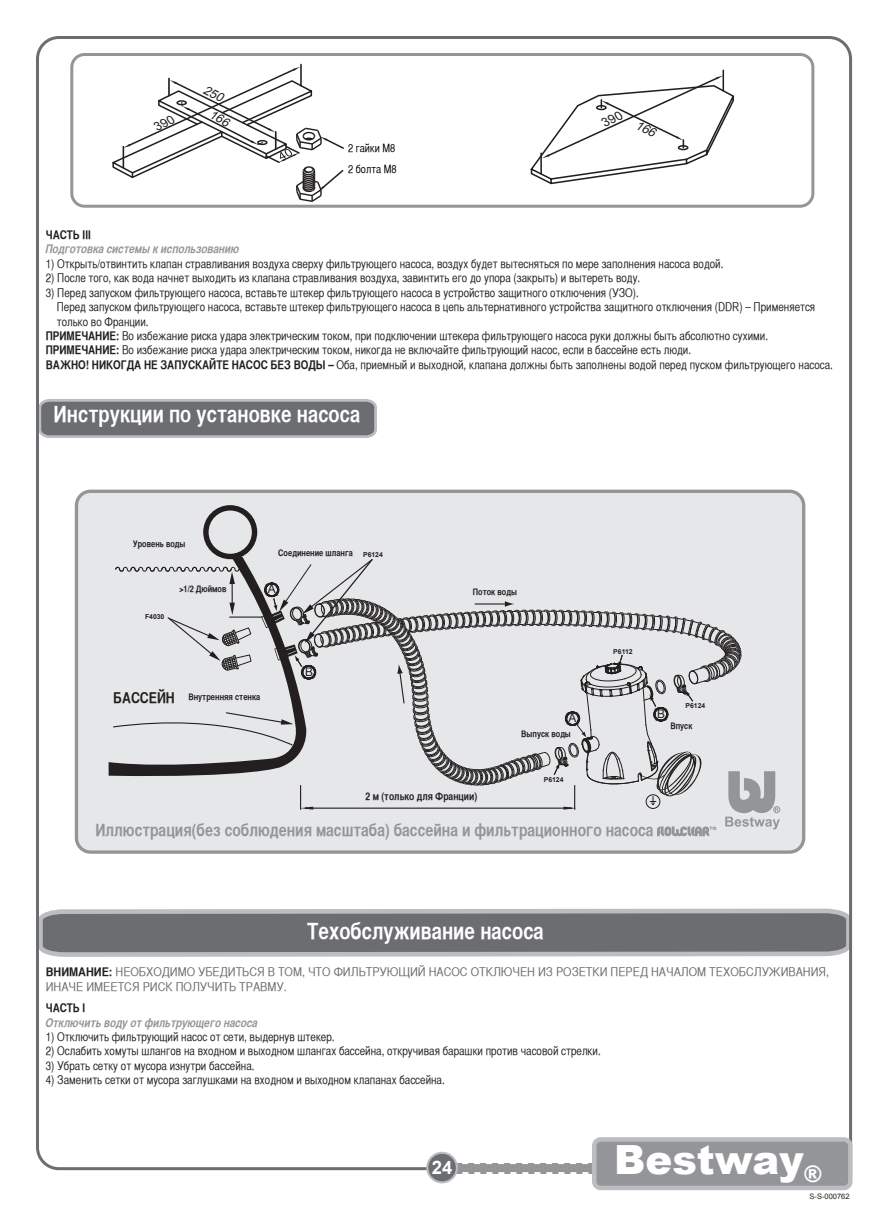
<style>
.page{position:relative;width:893px;height:1212px;background:#fff}
.page>*{position:absolute;margin:0;border:0;box-sizing:border-box;transform-origin:0 0}
.t1{font:900 40.2px "Arial";color:#fff}
.t2{font:22.5px "Helvetica CY Bold";color:#fff}
.t3{font:22.35px "Helvetica CY Bold";color:#fff}
.t4{font:700 18.6px "Arial";color:#fff}
.t5{font:16.95px "Helvetica CY Bold";color:#939598}
.t6{font:12px "Helvetica CY Plain";color:#231f20}
.t7{font:12px/14.4px "Helvetica CY Plain";color:#6c6d70;scale:1.1 1}
.t8{font:italic 12px/14.4px "Helvetica CY Bold";color:#939598}
.t9{font:11.85px "Arial";color:#231f20}
.t10{font:11.25px/21px "Helvetica CY Plain";color:#000}
.t11{font:10.5px "Helvetica CY Bold";color:#231f20}
.t12{font:9px "Helvetica CY Bold";color:#231f20}
.t13{font:7.5px "Arial";color:#231f20}
.t14{font:700 6.9px "Arial";color:#231f20}
.s1{font-style:normal;color:#231f20}
.s2{font-family:"Helvetica CY Bold"}
.s3{font-size:15px}
.s4{font-family:"Helvetica CY Bold";color:#231f20}
</style>
<div class="page">
<svg style="left:40px;top:906px;width:813px;height:53px;background:#898a8d"></svg>
<svg style="left:40px;top:399px;width:337px;height:39px;background:#78797c"></svg>
<div style="left:70px;top:53px;width:744px;height:155px;border:3px solid #939598;border-radius:13px"></div>
<hr style="left:722px;top:70px;width:2px;height:21px;background:#231f20">
<hr style="left:300px;top:64px;width:2px;height:22px;background:#231f20">
<div style="left:76px;top:491px;width:728px;height:361px;background:#e6e7e9;border-radius:14px"></div>
<div style="left:75px;top:490px;width:730px;height:364px;border:3px solid #939598;border-radius:14px"></div>
<svg style="left:112px;top:505px;width:668px;height:332px"></svg>
<div style="left:447px;top:1162px;width:153px;height:11px;background:#939598"></div>
<div style="left:445px;top:1161px;width:157px;height:14px;border:3px dashed #fff"></div>
<div style="left:427px;top:1153px;width:30px;height:29px;background:#6c6d70;border-radius:50%"></div>
<div style="left:426px;top:1152px;width:32px;height:31px;border:2px solid #bcbdc0;border-radius:50%"></div>
<div style="left:594px;top:1139px;width:256px;height:49px;background:#939598;border-radius:6px"></div>
<div style="left:592px;top:1137px;width:260px;height:53px;border:4px solid #bcbdc0;border-radius:6px"></div>
<svg style="left:530px;top:75px;width:205px;height:110px"></svg>
<svg style="left:112px;top:67px;width:232px;height:135px"></svg>
<p class="t10" style="left:348px;top:137px;width:50px">2 гайки М8<br>2 болта М8</p>
<p class="t8" style="left:46px;top:227px;width:195px"><span class="s1">ЧАСТЬ III<br></span>Подготовка системы к использованию</p>
<p class="t6" style="left:46px;top:257px;width:679px">1) Открыть/отвинтить клапан стравливания воздуха сверху фильтрующего насоса, воздух будет вытесняться по мере заполнения насоса водой.</p>
<p class="t6" style="left:46px;top:271px;width:596px">2) После того, как вода начнет выходить из клапана стравливания воздуха, завинтить его до упора (закрыть) и вытереть воду.</p>
<p class="t6" style="left:46px;top:286px;width:594px">3) Перед запуском фильтрующего насоса, вставьте штекер фильтрующего насоса в устройство защитного отключения (УЗО).</p>
<p class="t6" style="left:57px;top:300px;width:760px">Перед запуском фильтрующего насоса, вставьте штекер фильтрующего насоса в цепь альтернативного устройства защитного отключения (DDR) – Применяется</p>
<p class="t6" style="left:57px;top:314px;width:93px">только во Франции.</p>
<p class="t6" style="left:46px;top:329px;width:724px"><span class="s2">ПРИМЕЧАНИЕ:</span> Во избежание риска удара электрическим током, при подключении штекера фильтрующего насоса руки должны быть абсолютно сухими.</p>
<p class="t6" style="left:46px;top:343px;width:647px"><span class="s2">ПРИМЕЧАНИЕ:</span> Во избежание риска удара электрическим током, никогда не включайте фильтрующий насос, если в бассейне есть люди.</p>
<p class="t6" style="left:46px;top:358px;width:789px"><span class="s2">ВАЖНО! НИКОГДА НЕ ЗАПУСКАЙТЕ НАСОС БЕЗ ВОДЫ –</span> Оба, приемный и выходной, клапана должны быть заполнены водой перед пуском фильтрующего насоса.</p>
<p class="t3" style="left:54px;top:401px;width:308px">Инструкции по установке насоса</p>
<p class="t12" style="left:133px;top:538px;width:54px">Уровень воды</p>
<p class="t12" style="left:179px;top:583px;width:49px">&gt;1/2 Дюймов</p>
<p class="t14" style="left:145px;top:612px;width:21px">F4030</p>
<p class="t12" style="left:278px;top:547px;width:76px">Cоединение шланга</p>
<p class="t14" style="left:363px;top:550px;width:21px">P6124</p>
<p class="t9" style="left:268px;top:581px;width:9px">A</p>
<p class="t12" style="left:113px;top:691px;width:149px"><span class="s3">БАССЕЙН</span> Bнутренняя стенка</p>
<p class="t9" style="left:305px;top:664px;width:9px">B</p>
<p class="t12" style="left:473px;top:586px;width:46px">Поток воды</p>
<p class="t14" style="left:613px;top:646px;width:21px">P6112</p>
<p class="t14" style="left:685px;top:701px;width:21px">P6124</p>
<p class="t9" style="left:569px;top:710px;width:9px">A</p>
<p class="t9" style="left:657px;top:706px;width:9px">B</p>
<p class="t12" style="left:670px;top:720px;width:24px">Bпуск</p>
<p class="t12" style="left:521px;top:728px;width:51px">Bыпуск воды</p>
<p class="t14" style="left:544px;top:774px;width:21px">P6124</p>
<p class="t11" style="left:366px;top:789px;width:113px">2 м (только для Франции)</p>
<p class="t5" style="left:95px;top:819px;width:560px">Иллюстрация(без соблюдения масштаба) бассейна и фильтрационного насоса</p>
<p class="t2" style="left:307px;top:918px;width:238px">Техобслуживание насоса</p>
<p class="t7" style="left:46px;top:965px;width:714px"><span class="s4">ВНИМАНИЕ:</span> НЕОБХОДИМО УБЕДИТЬСЯ В ТОМ, ЧТО ФИЛЬТРУЮЩИЙ НАСОС ОТКЛЮЧЕН ИЗ РОЗЕТКИ ПЕРЕД НАЧАЛОМ ТЕХОБСЛУЖИВАНИЯ,<br>ИНАЧЕ ИМЕЕТСЯ РИСК ПОЛУЧИТЬ ТРАВМУ.</p>
<p class="t8" style="left:46px;top:1000px;width:214px"><span class="s1">ЧАСТЬ I<br></span>Отключить воду от фильтрующего насоса</p>
<p class="t6" style="left:46px;top:1030px;width:290px">1) Отключить фильтрующий насос от сети, выдернув штекер.</p>
<p class="t6" style="left:46px;top:1044px;width:556px">2) Ослабить хомуты шлангов на входном и выходном шлангах бассейна, откручивая барашки против часовой стрелки.</p>
<p class="t6" style="left:46px;top:1059px;width:210px">3) Убрать сетку от мусора изнутри бассейна.</p>
<p class="t6" style="left:46px;top:1073px;width:401px">4) Заменить сетки от мусора заглушками на входном и выходном клапанах бассейна.</p>
<p class="t4" style="left:432px;top:1155px;width:22px">24</p>
<p class="t1" style="left:614px;top:1137px;width:209px">Bestway<sub>®</sub></p>
<p class="t13" style="left:810px;top:1191px;width:42px">S-S-000762</p>
</div>
